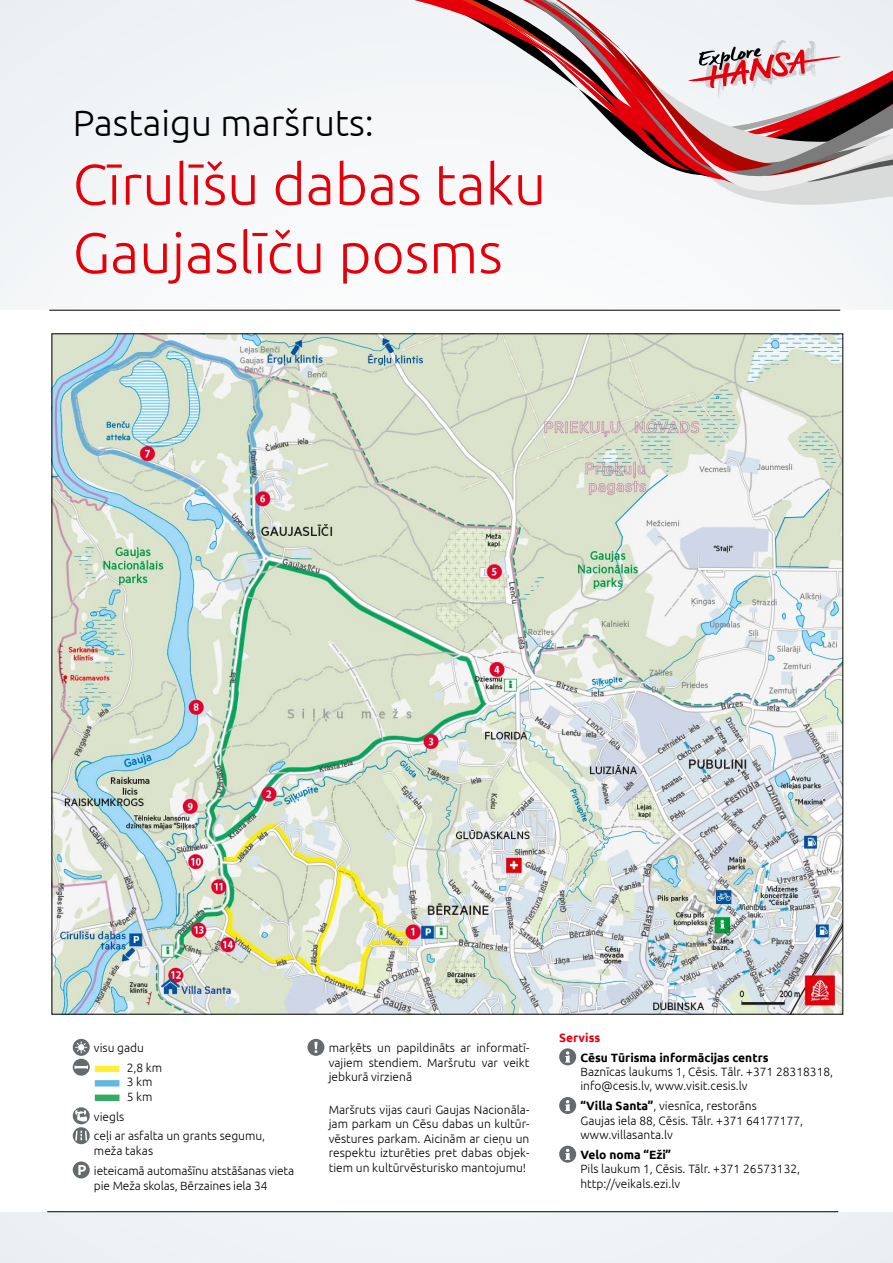
<style>
.page{position:relative;width:893px;height:1263px;background:#f3f6f7}
.page>*{position:absolute;margin:0;border:0;box-sizing:border-box;transform-origin:0 0}
.t1{font:300 57px/68.4px "Ubuntu";color:#e3000b}
.t2{font:300 36.75px "Ubuntu";color:#000}
.t3{font:300 12px/14.4px "Ubuntu";color:#000}
.t4{font:700 12px "Ubuntu";color:#000}
.t5{font:700 12px "Ubuntu";color:#e3000b}
.s1{font-weight:700}
</style>
<div class="page">
<div style="left:0;top:310px;width:893px;height:902px;background:#fff"></div>
<svg style="left:414px;top:0;width:479px;height:203px"></svg>
<img style="left:54px;top:335px;width:787px;height:677px">
<svg style="left:688px;top:40px;width:153px;height:59px"></svg>
<hr style="left:47px;top:1211px;width:791px;height:1px;background:#000">
<hr style="left:49px;top:310px;width:791px;height:1px;background:#000">
<svg style="left:73px;top:1039px;width:17px;height:17px"></svg>
<svg style="left:75px;top:1041px;width:12px;height:12px"></svg>
<svg style="left:73px;top:1059px;width:17px;height:17px"></svg>
<svg style="left:74px;top:1066px;width:14px;height:2px"></svg>
<svg style="left:73px;top:1107px;width:17px;height:17px"></svg>
<svg style="left:75px;top:1110px;width:12px;height:12px"></svg>
<svg style="left:73px;top:1127px;width:17px;height:17px"></svg>
<svg style="left:75px;top:1131px;width:12px;height:10px"></svg>
<div style="left:73px;top:1161px;width:17px;height:17px;background:#656b6d;border-radius:50%"></div>
<svg style="left:78px;top:1165px;width:8px;height:10px"></svg>
<div style="left:307px;top:1039px;width:17px;height:17px;background:#656b6d;border-radius:50%"></div>
<svg style="left:314px;top:1042px;width:4px;height:11px"></svg>
<div style="left:559px;top:1048px;width:17px;height:17px;background:#656b6d;border-radius:50%"></div>
<svg style="left:565px;top:1051px;width:5px;height:11px"></svg>
<div style="left:559px;top:1097px;width:17px;height:17px;background:#656b6d;border-radius:50%"></div>
<svg style="left:565px;top:1100px;width:5px;height:11px"></svg>
<div style="left:559px;top:1146px;width:17px;height:17px;background:#656b6d;border-radius:50%"></div>
<svg style="left:565px;top:1149px;width:5px;height:10px"></svg>
<div style="left:98px;top:1066px;width:18px;height:6px;background:#fff033"></div>
<div style="left:98px;top:1080px;width:18px;height:6px;background:#63b5e3"></div>
<div style="left:98px;top:1094px;width:18px;height:7px;background:#33ac63"></div>
<h2 class="t2" style="left:73px;top:101px;width:303px">Pastaigu maršruts:</h2>
<h1 class="t1" style="left:73px;top:149px;width:475px">Cīrulīšu dabas taku<br>Gaujaslīču posms</h1>
<p class="t3" style="left:127px;top:1037px;width:37px;line-height:19.8px;text-indent:-33px">visu gadu<br>2,8 km</p>
<p class="t3" style="left:127px;top:1074px;width:27px">3 km<br>5 km</p>
<p class="t3" style="left:94px;top:1106px;width:173px;line-height:19.8px">viegls<br>ceļi ar asfalta un grants segumu,</p>
<p class="t3" style="left:94px;top:1140px;width:202px;line-height:19.8px">meža takas<br>ieteicamā automašīnu atstāšanas vieta</p>
<p class="t3" style="left:94px;top:1178px;width:175px">pie Meža skolas, Bērzaines iela 34</p>
<p class="t3" style="left:329px;top:1040px;width:202px;text-align:justify">marķēts un papildināts ar informatī&shy;vajiem stendiem. Maršrutu var veikt jebkurā virzienā</p>
<p class="t3" style="left:329px;top:1102px;width:202px;text-align:justify">Maršruts vijas cauri Gaujas Nacionāla&shy;jam parkam un Cēsu dabas un kultūr&shy;vēstures parkam. Aicinām ar cieņu un respektu izturēties pret dabas objek&shy;tiem un kultūrvēsturisko mantojumu!</p>
<p class="t5" style="left:559px;top:1030px;width:43px">Serviss</p>
<p class="t4" style="left:580px;top:1050px;width:190px">Cēsu Tūrisma informācijas centrs</p>
<p class="t3" style="left:580px;top:1064px;width:254px">Baznīcas laukums 1, Cēsis. Tālr. +371 28318318, info@cesis.lv, www.visit.cesis.lv</p>
<p class="t3" style="left:580px;top:1098px;width:224px"><span class="s1">“Villa Santa”</span>, viesnīca, restorāns<br>Gaujas iela 88, Cēsis. Tālr. +371 64177177, www.villasanta.lv</p>
<p class="t4" style="left:580px;top:1147px;width:92px">Velo noma “Eži”</p>
<p class="t3" style="left:580px;top:1161px;width:221px">Pils laukum 1, Cēsis. Tālr. +371 26573132, http://veikals.ezi.lv</p>
</div>
